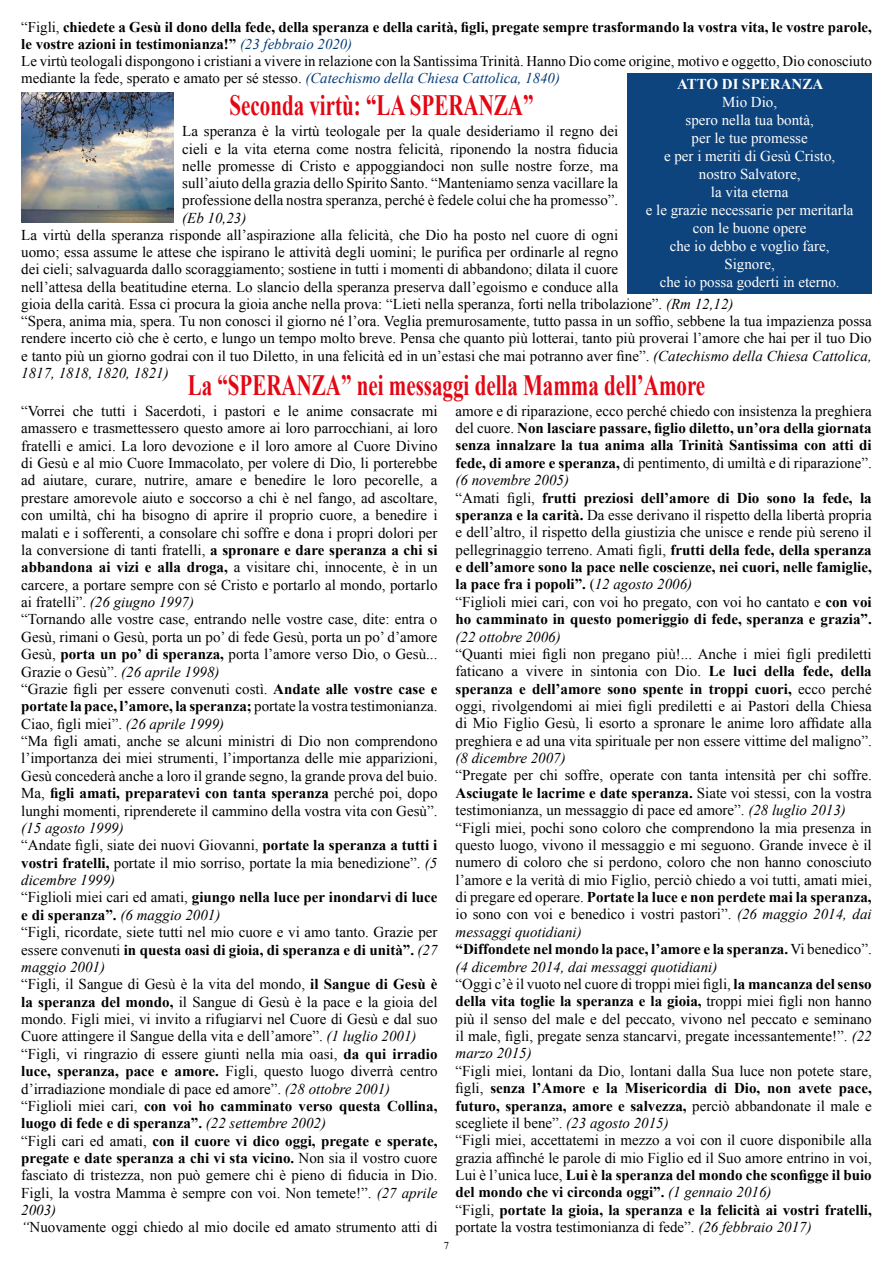
<style>
.page{position:relative;width:893px;height:1263px;background:#fff}
.page>*{position:absolute;margin:0;border:0;box-sizing:border-box;transform-origin:0 0}
.t1{font:700 29.4px "Times New Roman";color:#e30613;scale:.71 1}
.t2{font:15px/17.4px "Times New Roman";color:#000}
.t3{font:700 15px/17.4px "Times New Roman";color:#000}
.t4{font:15px/18px "Times New Roman";color:#fff;text-align:center}
.t5{font:italic 15px "Times New Roman";color:#000}
.t6{font:700 15px "Times New Roman";color:#fff}
.t7{font:14.85px/17.2px "Times New Roman";color:#000}
.t8{font:10.5px "Times New Roman";color:#000}
.s1{font-weight:700}
.s2{font-style:italic;color:#003a78}
.s3{font-style:italic}
.s4{font-weight:400}
.s5{font-weight:400;font-style:italic}
</style>
<div class="page">
<img style="left:21px;top:93px;width:153px;height:130px">
<div style="left:627px;top:73px;width:245px;height:220px;background:#0d447e"></div>
<p class="t7" style="left:21px;top:18px;width:852px">“Figli, <span class="s1">chiedete a Gesù il dono della fede, della speranza e della carità, figli, pregate sempre trasformando la vostra vita, le vostre parole, le vostre azioni in testimonianza!”</span> <span class="s2">(23 febbraio 2020)<br></span>Le virtù teologali dispongono i cristiani a vivere in relazione con la Santissima Trinità. Hanno Dio come origine, motivo e oggetto, Dio conosciuto mediante la fede, sperato e amato per sé stesso. <span class="s2">(Catechismo della Chiesa Cattolica, 1840)</span></p>
<p class="t2" style="left:182px;top:122px;width:438px;text-align:justify">La speranza è la virtù teologale per la quale desideriamo il regno dei cieli e la vita eterna come nostra felicità, riponendo la nostra fiducia nelle promesse di Cristo e appoggiandoci non sulle nostre forze, ma sull’aiuto della grazia dello Spirito Santo. “Manteniamo senza vacillare la professione della nostra speranza, perché è fedele colui che ha promesso”.</p>
<p class="t5" style="left:182px;top:207px;width:66px">(Eb 10,23)</p>
<p class="t2" style="left:21px;top:226px;width:852px">La virtù della speranza risponde all’aspirazione alla felicità, che Dio ha posto nel cuore di ogni<br>uomo; essa assume le attese che ispirano le attività degli uomini; le purifica per ordinarle al regno<br>dei cieli; salvaguarda dallo scoraggiamento; sostiene in tutti i momenti di abbandono; dilata il cuore<br>nell’attesa della beatitudine eterna. Lo slancio della speranza preserva dall’egoismo e conduce alla<br>gioia della carità. Essa ci procura la gioia anche nella prova: “Lieti nella speranza, forti nella tribolazione”. <span class="s3">(Rm 12,12)<br></span>“Spera, anima mia, spera. Tu non conosci il giorno né l’ora. Veglia premurosamente, tutto passa in un soffio, sebbene la tua impazienza possa rendere incerto ciò che è certo, e lungo un tempo molto breve. Pensa che quanto più lotterai, tanto più proverai l’amore che hai per il tuo Dio e tanto più un giorno godrai con il tuo Diletto, in una felicità ed in un’estasi che mai potranno aver fine”. <span class="s3">(Catechismo della Chiesa Cattolica, 1817, 1818, 1820, 1821)</span></p>
<p class="t6" style="left:677px;top:74px;width:148px">ATTO DI SPERANZA</p>
<p class="t4" style="left:646px;top:93px;width:209px">Mio Dio,<br>spero nella tua bontà,<br>per le tue promesse<br>e per i meriti di Gesù Cristo, nostro Salvatore,<br>la vita eterna<br>e le grazie necessarie per meritarla con le buone opere<br>che io debbo e voglio fare,<br>Signore,<br>che io possa goderti in eterno.</p>
<h1 class="t1" style="left:230px;top:85px;width:430px">Seconda virtù: “LA SPERANZA”</h1>
<h1 class="t1" style="left:188px;top:365px;width:730px">La “SPERANZA” nei messaggi della Mamma dell’Amore</h1>
<p class="t2" style="left:21px;top:402px;width:418px">“Vorrei che tutti i Sacerdoti, i pastori e le anime consacrate mi amassero e trasmettessero questo amore ai loro parrocchiani, ai loro fratelli e amici. La loro devozione e il loro amore al Cuore Divino di Gesù e al mio Cuore Immacolato, per volere di Dio, li porterebbe ad aiutare, curare, nutrire, amare e benedire le loro pecorelle, a prestare amorevole aiuto e soccorso a chi è nel fango, ad ascoltare, con umiltà, chi ha bisogno di aprire il proprio cuore, a benedire i malati e i sofferenti, a consolare chi soffre e dona i propri dolori per la conversione di tanti fratelli, <span class="s1">a spronare e dare speranza a chi si abbandona ai vizi e alla droga,</span> a visitare chi, innocente, è in un carcere, a portare sempre con sé Cristo e portarlo al mondo, portarlo ai fratelli”. <span class="s3">(26 giugno 1997)<br></span>“Tornando alle vostre case, entrando nelle vostre case, dite: entra o Gesù, rimani o Gesù, porta un po’ di fede Gesù, porta un po’ d’amore Gesù, <span class="s1">porta un po’ di speranza,</span> porta l’amore verso Dio, o Gesù...<br>Grazie o Gesù”. <span class="s3">(26 aprile 1998)<br></span>“Grazie figli per essere convenuti costì. <span class="s1">Andate alle vostre case e portate la pace, l’amore, la speranza;</span> portate la vostra testimonianza.<br>Ciao, figli miei”. <span class="s3">(26 aprile 1999)<br></span>“Ma figli amati, anche se alcuni ministri di Dio non comprendono l’importanza dei miei strumenti, l’importanza delle mie apparizioni, Gesù concederà anche a loro il grande segno, la grande prova del buio.<br>Ma, <span class="s1">figli amati, preparatevi con tanta speranza</span> perché poi, dopo lunghi momenti, riprenderete il cammino della vostra vita con Gesù”.</p>
<p class="t2" style="left:21px;top:819px;width:418px"><span class="s3">(15 agosto 1999)<br></span>“Andate figli, siate dei nuovi Giovanni, <span class="s1">portate la speranza a tutti i vostri fratelli,</span> portate il mio sorriso, portate la mia benedizione”. <span class="s3">(5 dicembre 1999)<br></span>“Figlioli miei cari ed amati, <span class="s1">giungo nella luce per inondarvi di luce e di speranza”.</span> <span class="s3">(6 maggio 2001)<br></span>“Figli, ricordate, siete tutti nel mio cuore e vi amo tanto. Grazie per essere convenuti <span class="s1">in questa oasi di gioia, di speranza e di unità”.</span> <span class="s3">(27 maggio 2001)<br></span>“Figli, il Sangue di Gesù è la vita del mondo, <span class="s1">il Sangue di Gesù è la speranza del mondo,</span> il Sangue di Gesù è la pace e la gioia del mondo. Figli miei, vi invito a rifugiarvi nel Cuore di Gesù e dal suo Cuore attingere il Sangue della vita e dell’amore”. <span class="s3">(1 luglio 2001) </span>“Figli, vi ringrazio di essere giunti nella mia oasi, <span class="s1">da qui irradio luce, speranza, pace e amore.</span> Figli, questo luogo diverrà centro d’irradiazione mondiale di pace ed amore”. <span class="s3">(28 ottobre 2001) </span>“Figlioli miei cari, <span class="s1">con voi ho camminato verso questa Collina, luogo di fede e di speranza”.</span> <span class="s3">(22 settembre 2002)<br></span>“Figli cari ed amati, <span class="s1">con il cuore vi dico oggi, pregate e sperate, pregate e date speranza a chi vi sta vicino.</span> Non sia il vostro cuore fasciato di tristezza, non può gemere chi è pieno di fiducia in Dio.<br>Figli, la vostra Mamma è sempre con voi. Non temete!”. <span class="s3">(27 aprile 2003)<br>“</span>Nuovamente oggi chiedo al mio docile ed amato strumento atti di</p>
<p class="t3" style="left:455px;top:402px;width:418px"><span class="s4">amore e di riparazione, ecco perché chiedo con insistenza la preghiera del cuore.</span> Non lasciare passare, figlio diletto, un’ora della giornata senza innalzare la tua anima alla Trinità Santissima con atti di fede, di amore e speranza, <span class="s4">di pentimento, di umiltà e di riparazione”. </span><span class="s5">(6 novembre 2005)<br></span><span class="s4">“Amati figli,</span> frutti preziosi dell’amore di Dio sono la fede, la speranza e la carità. <span class="s4">Da esse derivano il rispetto della libertà propria e dell’altro, il rispetto della giustizia che unisce e rende più sereno il pellegrinaggio terreno. Amati figli,</span> frutti della fede, della speranza e dell’amore sono la pace nelle coscienze, nei cuori, nelle famiglie, la pace fra i popoli”. <span class="s4">(</span><span class="s5">12 agosto 2006)<br></span><span class="s4">“Figlioli miei cari, con voi ho pregato, con voi ho cantato e</span> con voi ho camminato in questo pomeriggio di fede, speranza e grazia”.</p>
<p class="t5" style="left:455px;top:626px;width:107px">(22 ottobre 2006)</p>
<p class="t2" style="left:455px;top:645px;width:418px;text-align:justify">“Quanti miei figli non pregano più!... Anche i miei figli prediletti faticano a vivere in sintonia con Dio. <span class="s1">Le luci della fede, della speranza e dell’amore sono spente in troppi cuori,</span> ecco perché oggi, rivolgendomi ai miei figli prediletti e ai Pastori della Chiesa di Mio Figlio Gesù, li esorto a spronare le anime loro affidate alla preghiera e ad una vita spirituale per non essere vittime del maligno”.</p>
<p class="t5" style="left:455px;top:748px;width:112px">(8 dicembre 2007)</p>
<p class="t2" style="left:455px;top:766px;width:418px">“Pregate per chi soffre, operate con tanta intensità per chi soffre.<br><span class="s1">Asciugate le lacrime e date speranza.</span> Siate voi stessi, con la vostra testimonianza, un messaggio di pace ed amore”. <span class="s3">(28 luglio 2013) </span>“Figli miei, pochi sono coloro che comprendono la mia presenza in questo luogo, vivono il messaggio e mi seguono. Grande invece è il numero di coloro che si perdono, coloro che non hanno conosciuto l’amore e la verità di mio Figlio, perciò chiedo a voi tutti, amati miei, di pregare ed operare. <span class="s1">Portate la luce e non perdete mai la speranza, </span>io sono con voi e benedico i vostri pastori”. <span class="s3">(26 maggio 2014, dai messaggi quotidiani)<br></span><span class="s1">“Diffondete nel mondo la pace, l’amore e la speranza.</span> Vi benedico”. <span class="s3">(4 dicembre 2014, dai messaggi quotidiani)<br></span>“Oggi c’è il vuoto nel cuore di troppi miei figli, <span class="s1">la mancanza del senso della vita toglie la speranza e la gioia,</span> troppi miei figli non hanno più il senso del male e del peccato, vivono nel peccato e seminano il male, figli, pregate senza stancarvi, pregate incessantemente!”. <span class="s3">(22 marzo 2015)</span></p>
<p class="t2" style="left:455px;top:1062px;width:418px">“Figli miei, lontani da Dio, lontani dalla Sua luce non potete stare, figli, <span class="s1">senza l’Amore e la Misericordia di Dio, non avete pace, futuro, speranza, amore e salvezza,</span> perciò abbandonate il male e scegliete il bene”. <span class="s3">(23 agosto 2015)<br></span>“Figli miei, accettatemi in mezzo a voi con il cuore disponibile alla grazia affinché le parole di mio Figlio ed il Suo amore entrino in voi, Lui è l’unica luce, <span class="s1">Lui è la speranza del mondo che sconfigge il buio del mondo che vi circonda oggi”.</span> <span class="s3">(1 gennaio 2016)<br></span>“Figli, <span class="s1">portate la gioia, la speranza e la felicità ai vostri fratelli, </span>portate la vostra testimonianza di fede”. <span class="s3">(26 febbraio 2017)</span></p>
<p class="t8" style="left:444px;top:1238px;width:7px">7</p>
</div>
